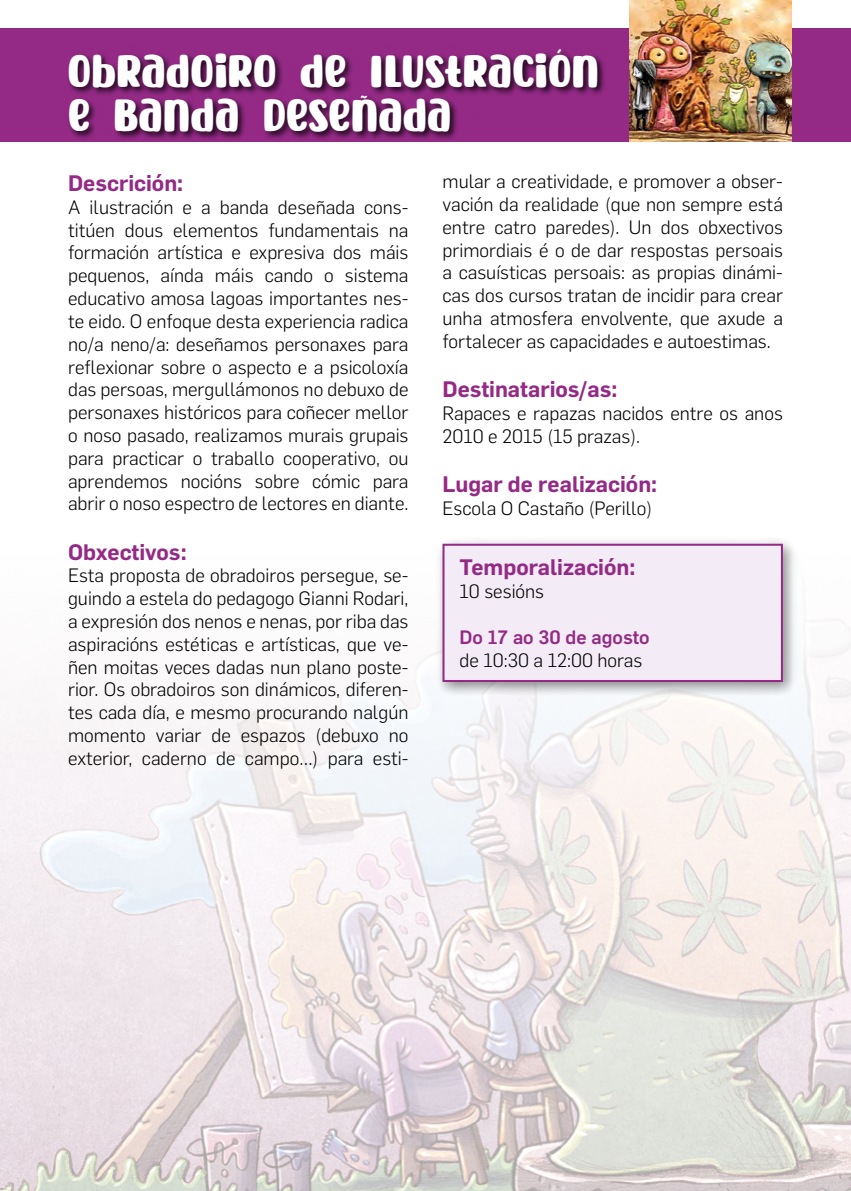
<style>
.page{position:relative;width:851px;height:1191px;background:#fff}
.page>*{position:absolute;margin:0;border:0;box-sizing:border-box;transform-origin:0 0}
.t1{font:46px/44px "Caramel Sweets";color:#fff}
.t2{font:600 22px "Flama";color:#942a86}
.t3{font:300 19px/22.8px "Flama";color:#000;text-align:justify}
.t4{font:500 19px "Flama";color:#942a86}
</style>
<div class="page">
<div style="left:0;top:28px;width:850px;height:114px;background:#942a86"></div>
<img style="left:0;top:622px;width:850px;height:569px">
<div style="left:435px;top:536px;width:363px;height:161px;background:#000;opacity:.44"></div>
<div style="left:442px;top:544px;width:340px;height:138px;background:#f3ebf5;border:2px solid #942a86"></div>
<div style="left:67px;top:47px;width:539px;height:93px;background:#000;opacity:.75"></div>
<img style="left:629px;top:0;width:162px;height:142px">
<h1 class="t1" style="left:68px;top:54px;width:532px">OBRADOIRO DE ILUSTRACIÓN<br>E BANDA DESEÑADA</h1>
<p class="t2" style="left:68px;top:167px;width:117px">Descrición:</p>
<p class="t3" style="left:68px;top:195px;width:342px">A ilustración e a banda deseñada cons&shy;titúen dous elementos fundamentais na formación artística e expresiva dos máis pequenos, aínda máis cando o sistema educativo amosa lagoas importantes nes&shy;te eido. O enfoque desta experiencia radica no/a neno/a: deseñamos personaxes para reflexionar sobre o aspecto e a psicoloxía das persoas, mergullámonos no debuxo de personaxes históricos para coñecer mellor o noso pasado, realizamos murais grupais para practicar o traballo cooperativo, ou aprendemos nocións sobre cómic para abrir o noso espectro de lectores en diante.</p>
<p class="t2" style="left:68px;top:536px;width:120px">Obxectivos:</p>
<p class="t3" style="left:68px;top:563px;width:342px">Esta proposta de obradoiros persegue, se&shy;guindo a estela do pedagogo Gianni Rodari, a expresión dos nenos e nenas, por riba das aspiracións estéticas e artísticas, que ve&shy;ñen moitas veces dadas nun plano poste&shy;rior. Os obradoiros son dinámicos, diferen&shy;tes cada día, e mesmo procurando nalgún momento variar de espazos (debuxo no exterior, caderno de campo…) para esti-</p>
<p class="t3" style="left:442px;top:169px;width:342px">mular a creatividade, e promover a obser&shy;vación da realidade (que non sempre está entre catro paredes). Un dos obxectivos primordiais é o de dar respostas persoais a casuísticas persoais: as propias dinámi&shy;cas dos cursos tratan de incidir para crear unha atmosfera envolvente, que axude a fortalecer as capacidades e autoestimas.</p>
<p class="t2" style="left:442px;top:373px;width:176px">Destinatarios/as:</p>
<p class="t3" style="left:442px;top:401px;width:342px">Rapaces e rapazas nacidos entre os anos<br>2010 e 2015 (15 prazas).</p>
<p class="t2" style="left:442px;top:468px;width:216px">Lugar de realización:</p>
<p class="t3" style="left:442px;top:495px;width:211px">Escola O Castaño (Perillo)</p>
<p class="t2" style="left:459px;top:551px;width:177px">Temporalización:</p>
<p class="t3" style="left:459px;top:579px;width:86px">10 sesións</p>
<p class="t4" style="left:459px;top:623px;width:191px">Do 17 ao 30 de agosto</p>
<p class="t3" style="left:459px;top:647px;width:184px">de 10:30 a 12:00 horas</p>
</div>
